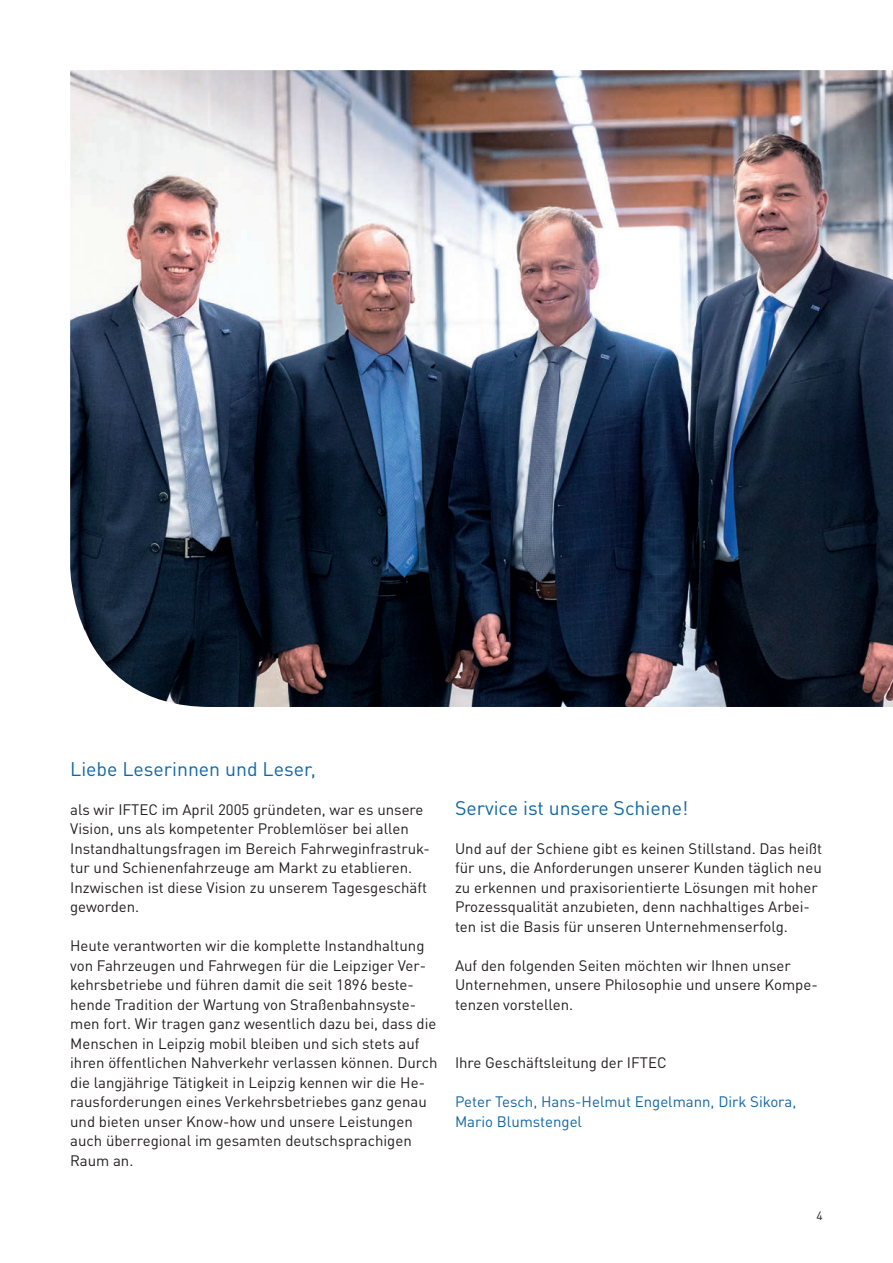
<style>
.page{position:relative;width:893px;height:1263px;background:#fff}
.page>*{position:absolute;margin:0;border:0;box-sizing:border-box;transform-origin:0 0}
.t1{font:19.5px "DIN Pro";color:#1167a6}
.t2{font:15px/19.5px "DIN Pro";color:#231f20}
.t3{font:15px/19.5px "DIN Pro";color:#1167a6}
.t4{font:12px "DIN Pro";color:#231f20}
</style>
<div class="page">
<img style="left:70px;top:70px;width:823px;height:637px">
<h1 class="t1" style="left:70px;top:753px;width:247px">Liebe Leserinnen und Leser,</h1>
<p class="t2" style="left:70px;top:798px;width:361px">als wir IFTEC im April 2005 gründeten, war es unsere Vision, uns als kompetenter Problemlöser bei allen Instandhaltungsfragen im Bereich Fahrweginfrastruk&shy;tur und Schienenfahrzeuge am Markt zu etablieren.<br>Inzwischen ist diese Vision zu unserem Tagesgeschäft geworden.</p>
<p class="t2" style="left:70px;top:934px;width:369px">Heute verantworten wir die komplette Instandhaltung von Fahrzeugen und Fahrwegen für die Leipziger Ver&shy;kehrsbetriebe und führen damit die seit 1896 beste&shy;hende Tradition der Wartung von Straßenbahnsyste&shy;men fort. Wir tragen ganz wesentlich dazu bei, dass die Menschen in Leipzig mobil bleiben und sich stets auf ihren öffentlichen Nahverkehr verlassen können. Durch die langjährige Tätigkeit in Leipzig kennen wir die He&shy;rausforderungen eines Verkehrsbetriebes ganz genau und bieten unser Know-how und unsere Leistungen auch überregional im gesamten deutschsprachigen Raum an.</p>
<h1 class="t1" style="left:455px;top:792px;width:235px">Service ist unsere Schiene!</h1>
<p class="t2" style="left:455px;top:837px;width:369px">Und auf der Schiene gibt es keinen Stillstand. Das heißt für uns, die Anforderungen unserer Kunden täglich neu zu erkennen und praxisorientierte Lösungen mit hoher Prozessqualität anzubieten, denn nachhaltiges Arbei&shy;ten ist die Basis für unseren Unternehmenserfolg.</p>
<p class="t2" style="left:455px;top:954px;width:364px">Auf den folgenden Seiten möchten wir Ihnen unser<br>Unternehmen, unsere Philosophie und unsere Kompe&shy;tenzen vorstellen.</p>
<p class="t2" style="left:455px;top:1051px;width:213px">Ihre Geschäftsleitung der IFTEC</p>
<p class="t3" style="left:455px;top:1090px;width:343px">Peter Tesch, Hans-Helmut Engelmann, Dirk Sikora,<br>Mario Blumstengel</p>
<p class="t4" style="left:816px;top:1207px;width:8px">4</p>
</div>
